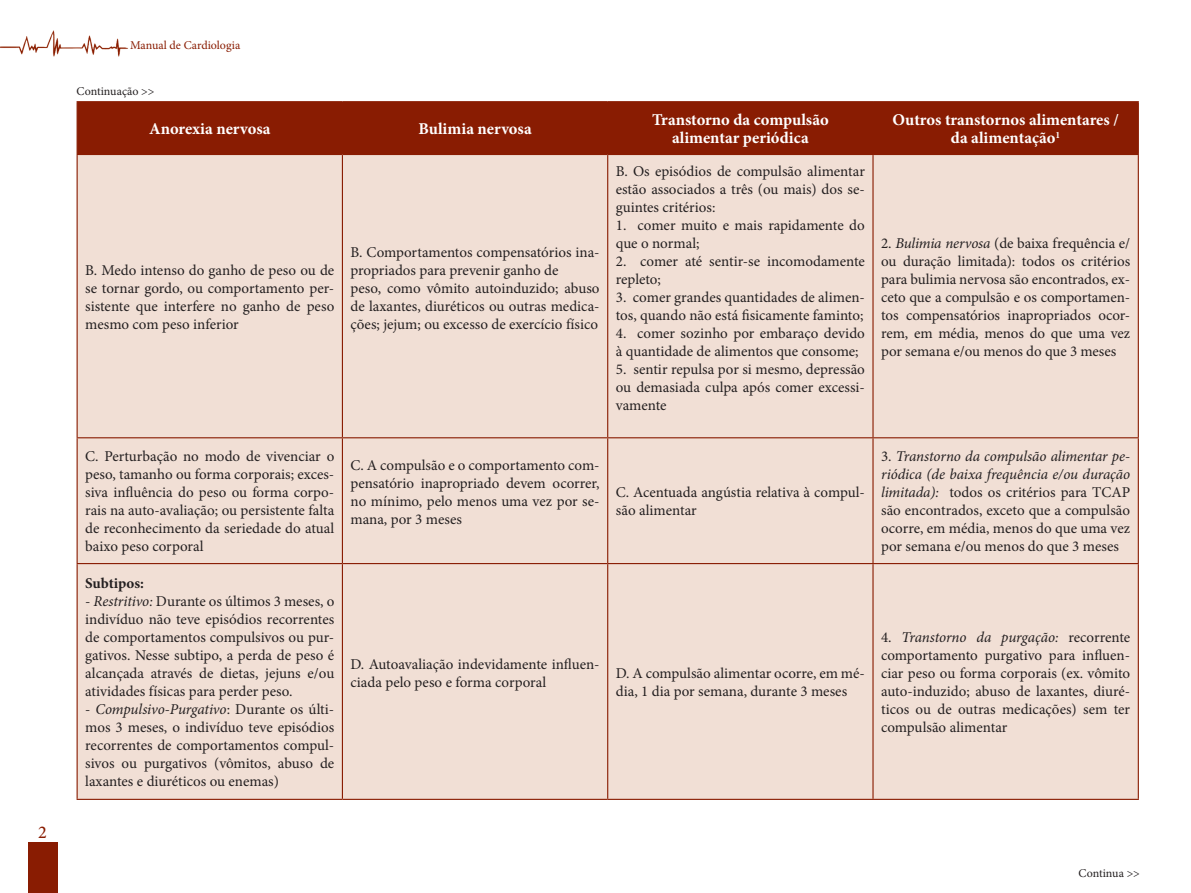
<style>
.page{position:relative;width:1191px;height:893px;background:#fff}
.page>*{position:absolute;margin:0;border:0;box-sizing:border-box;transform-origin:0 0}
.t1{font:500 18px "Minion Pro";color:#891c02}
.t2{font:700 16.5px "Minion Pro";color:#fff}
.t3{font:15px/18px "Minion Pro";color:#231f20;text-align:justify}
.t4{font:700 15px "Minion Pro";letter-spacing:-.005em;color:#231f20}
.t5{font:12px "Minion Pro";color:#231f20}
.t6{font:12px "Minion Pro";color:#891c02}
.s1{font-style:italic}
</style>
<div class="page">
<div style="left:28px;top:843px;width:29px;height:50px;background:#891c02"></div>
<img style="left:0;top:30px;width:128px;height:27px">
<div style="left:78px;top:102px;width:1059px;height:52px;background:#891c02"></div>
<div style="left:78px;top:155px;width:1059px;height:644px;background:#f1dfd5"></div>
<hr style="left:77px;top:101px;width:265px;height:1px;background:#891c02">
<hr style="left:77px;top:102px;width:1px;height:52px;background:#891c02">
<hr style="left:342px;top:101px;width:265px;height:1px;background:#891c02">
<hr style="left:342px;top:102px;width:1px;height:52px;background:#891c02">
<hr style="left:607px;top:101px;width:266px;height:1px;background:#891c02">
<hr style="left:607px;top:102px;width:1px;height:52px;background:#891c02">
<hr style="left:873px;top:101px;width:265px;height:1px;background:#891c02">
<hr style="left:872px;top:102px;width:1px;height:52px;background:#891c02">
<hr style="left:1137px;top:102px;width:1px;height:52px;background:#891c02">
<hr style="left:77px;top:154px;width:265px;height:1px;background:#891c02">
<hr style="left:77px;top:155px;width:1px;height:282px;background:#891c02">
<hr style="left:342px;top:154px;width:265px;height:1px;background:#891c02">
<hr style="left:342px;top:155px;width:1px;height:282px;background:#891c02">
<hr style="left:607px;top:154px;width:266px;height:1px;background:#891c02">
<hr style="left:607px;top:155px;width:1px;height:282px;background:#891c02">
<hr style="left:873px;top:154px;width:265px;height:1px;background:#891c02">
<hr style="left:872px;top:155px;width:1px;height:282px;background:#891c02">
<hr style="left:1137px;top:155px;width:1px;height:282px;background:#891c02">
<hr style="left:77px;top:437px;width:265px;height:1px;background:#891c02">
<hr style="left:77px;top:438px;width:1px;height:125px;background:#891c02">
<hr style="left:342px;top:437px;width:265px;height:1px;background:#891c02">
<hr style="left:342px;top:438px;width:1px;height:125px;background:#891c02">
<hr style="left:607px;top:437px;width:266px;height:1px;background:#891c02">
<hr style="left:607px;top:438px;width:1px;height:125px;background:#891c02">
<hr style="left:873px;top:437px;width:265px;height:1px;background:#891c02">
<hr style="left:872px;top:438px;width:1px;height:125px;background:#891c02">
<hr style="left:1137px;top:438px;width:1px;height:125px;background:#891c02">
<hr style="left:77px;top:563px;width:265px;height:1px;background:#891c02">
<hr style="left:77px;top:564px;width:1px;height:235px;background:#891c02">
<hr style="left:342px;top:563px;width:265px;height:1px;background:#891c02">
<hr style="left:342px;top:564px;width:1px;height:235px;background:#891c02">
<hr style="left:607px;top:563px;width:266px;height:1px;background:#891c02">
<hr style="left:607px;top:564px;width:1px;height:235px;background:#891c02">
<hr style="left:873px;top:563px;width:265px;height:1px;background:#891c02">
<hr style="left:872px;top:564px;width:1px;height:235px;background:#891c02">
<hr style="left:1137px;top:564px;width:1px;height:235px;background:#891c02">
<hr style="left:77px;top:799px;width:265px;height:1px;background:#891c02">
<hr style="left:342px;top:799px;width:265px;height:1px;background:#891c02">
<hr style="left:607px;top:799px;width:266px;height:1px;background:#891c02">
<hr style="left:873px;top:799px;width:265px;height:1px;background:#891c02">
<p class="t1" style="left:38px;top:820px;width:10px">2</p>
<p class="t6" style="left:130px;top:37px;width:112px">Manual de Cardiologia</p>
<p class="t5" style="left:77px;top:84px;width:79px">Continuação &gt;&gt;</p>
<p class="t2" style="left:149px;top:117px;width:123px">Anorexia nervosa</p>
<p class="t2" style="left:418px;top:117px;width:115px">Bulimia nervosa</p>
<p class="t2" style="left:652px;top:108px;width:178px">Transtorno da compulsão</p>
<p class="t2" style="left:672px;top:126px;width:138px">alimentar periódica</p>
<p class="t3" style="left:85px;top:261px;width:251px">B. Medo intenso do ganho de peso ou de se tornar gordo, ou comportamento per&shy;sistente que interfere no ganho de peso mesmo com peso inferior</p>
<p class="t3" style="left:350px;top:243px;width:251px">B. Comportamentos compensatórios ina&shy;propriados para prevenir ganho de</p>
<p class="t3" style="left:350px;top:279px;width:251px">peso, como vômito autoinduzido; abuso de laxantes, diuréticos ou outras medica&shy;ções; jejum; ou excesso de exercício físico</p>
<p class="t3" style="left:85px;top:447px;width:251px">C. Perturbação no modo de vivenciar o peso, tamanho ou forma corporais; exces&shy;siva influência do peso ou forma corpo&shy;rais na auto-avaliação; ou persistente falta de reconhecimento da seriedade do atual baixo peso corporal</p>
<p class="t3" style="left:350px;top:456px;width:251px">C. A compulsão e o comportamento com&shy;pensatório inapropriado devem ocorrer, no mínimo, pelo menos uma vez por se&shy;mana, por 3 meses</p>
<p class="t3" style="left:616px;top:162px;width:251px">B. Os episódios de compulsão alimentar estão associados a três (ou mais) dos se&shy;guintes critérios:</p>
<p class="t3" style="left:616px;top:216px;width:250px">1. comer muito e mais rapidamente do que o normal;</p>
<p class="t3" style="left:616px;top:252px;width:251px">2. comer até sentir-se incomodamente repleto;</p>
<p class="t3" style="left:616px;top:288px;width:251px">3. comer grandes quantidades de alimen&shy;tos, quando não está fisicamente faminto;</p>
<p class="t3" style="left:616px;top:324px;width:250px">4. comer sozinho por embaraço devido à quantidade de alimentos que consome;</p>
<p class="t3" style="left:616px;top:360px;width:251px">5. sentir repulsa por si mesmo, depressão ou demasiada culpa após comer excessi&shy;vamente</p>
<p class="t3" style="left:616px;top:483px;width:251px">C. Acentuada angústia relativa à compul&shy;são alimentar</p>
<p class="t4" style="left:85px;top:573px;width:60px">Subtipos:</p>
<p class="t3" style="left:85px;top:592px;width:251px">- <span class="s1">Restritivo:</span> Durante os últimos 3 meses, o indivíduo não teve episódios recorrentes de comportamentos compulsivos ou pur&shy;gativos. Nesse subtipo, a perda de peso é alcançada através de dietas, jejuns e/ou atividades físicas para perder peso.</p>
<p class="t3" style="left:85px;top:700px;width:251px"><span class="s1">- Compulsivo-Purgativo</span>: Durante os últi&shy;mos 3 meses, o indivíduo teve episódios recorrentes de comportamentos compul&shy;sivos ou purgativos (vômitos, abuso de laxantes e diuréticos ou enemas)</p>
<p class="t3" style="left:350px;top:655px;width:251px">D. Autoavaliação indevidamente influen&shy;ciada pelo peso e forma corporal</p>
<p class="t3" style="left:616px;top:664px;width:251px">D. A compulsão alimentar ocorre, em mé&shy;dia, 1 dia por semana, durante 3 meses</p>
<p class="t2" style="left:892px;top:108px;width:228px">Outros transtornos alimentares /</p>
<p class="t2" style="left:951px;top:126px;width:111px">da alimentação<sup>1</sup></p>
<p class="t3" style="left:881px;top:234px;width:251px">2. <span class="s1">Bulimia nervosa</span> (de baixa frequência e/ ou duração limitada): todos os critérios para bulimia nervosa são encontrados, ex&shy;ceto que a compulsão e os comportamen&shy;tos compensatórios inapropriados ocor&shy;rem, em média, menos do que uma vez por semana e/ou menos do que 3 meses</p>
<p class="t3" style="left:881px;top:447px;width:251px">3. <span class="s1">Transtorno da compulsão alimentar pe&shy;riódica (de baixa frequência e/ou duração limitada):</span> todos os critérios para TCAP são encontrados, exceto que a compulsão ocorre, em média, menos do que uma vez por semana e/ou menos do que 3 meses</p>
<p class="t3" style="left:881px;top:628px;width:251px">4. <span class="s1">Transtorno da purgação:</span> recorrente comportamento purgativo para influen&shy;ciar peso ou forma corporais (ex. vômito auto-induzido; abuso de laxantes, diuré&shy;ticos ou de outras medicações) sem ter compulsão alimentar</p>
<p class="t5" style="left:1078px;top:865px;width:63px">Continua &gt;&gt;</p>
</div>
